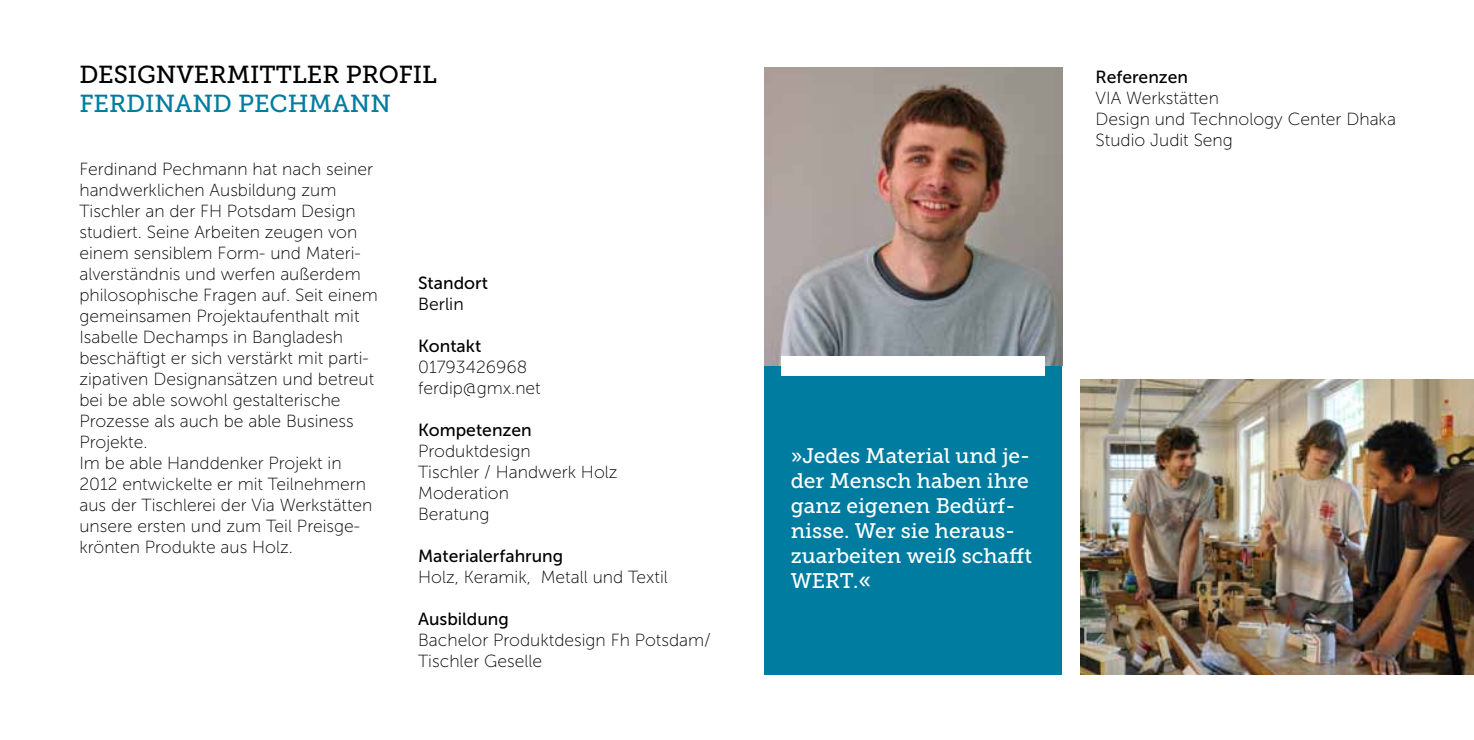
<style>
.page{position:relative;width:1474px;height:740px;background:#fff}
.page>*{position:absolute;margin:0;border:0;box-sizing:border-box;transform-origin:0 0}
.t1{font:24.5px "Museo Slab 500";color:#000}
.t2{font:24.5px "Museo Slab 500";color:#007ca1}
.t3{font:21px/25px "Museo Slab 500";color:#fff}
.t4{font:17.5px/21px "Museo Sans 100";color:#000}
.t5{font:17.5px "Museo Sans 500";color:#000}
.t6{font:17.5px "Museo Sans 300";color:#000}
.s1{font-size:23.1px}
</style>
<div class="page">
<div style="left:764px;top:79px;width:298px;height:596px;background:#007ca1"></div>
<img style="left:764px;top:67px;width:298px;height:298px">
<div style="left:781px;top:356px;width:263px;height:20px;background:#fff"></div>
<img style="left:1080px;top:379px;width:393px;height:295px">
<h1 class="t1" style="left:79px;top:61px;width:95px">Designve</h1>
<h1 class="t1" style="left:209px;top:61px;width:185px">rmittler profil</h1>
<h1 class="t2" style="left:79px;top:90px;width:65px">Ferdinand</h1>
<h1 class="t2" style="left:238px;top:90px;width:18px">Pech</h1>
<h1 class="t2" style="left:309px;top:90px;width:44px">mann</h1>
<p class="t4" style="left:79px;top:158px;width:300px">Ferdinand Pechmann hat nach seiner handwerklichen Ausbildung zum Tischler an der FH Potsdam Design studiert. Seine Arbeiten zeugen von einem sensiblem Form- und Materi&shy;alverständnis und werfen außerdem philosophische Fragen auf. Seit einem gemeinsamen Projektaufenthalt mit Isabelle Dechamps in Bangladesh beschäftigt er sich verstärkt mit parti&shy;zipativen Designansätzen und betreut bei be able sowohl gestalterische Prozesse als auch be able Business Projekte.<br>Im be able Handdenker Projekt in 2012 entwickelte er mit Teilnehmern aus der Tischlerei der Via Werkstätten unsere ersten und zum Teil Preisge&shy;krönten Produkte aus Holz.</p>
<p class="t5" style="left:418px;top:273px;width:71px">Standort</p>
<p class="t6" style="left:418px;top:294px;width:47px">Berlin</p>
<p class="t5" style="left:418px;top:336px;width:65px">Kontakt</p>
<p class="t4" style="left:418px;top:356px;width:124px">01793426968 ferdip@gmx.net</p>
<p class="t5" style="left:418px;top:420px;width:115px">Kompetenzen</p>
<p class="t4" style="left:418px;top:440px;width:201px">Produktdesign<br>Tischler / Handwerk Holz<br>Moderation<br>Beratung</p>
<p class="t5" style="left:418px;top:546px;width:147px">Materialerfahrung</p>
<p class="t4" style="left:418px;top:566px;width:251px">Holz, Keramik, Metall und Textil</p>
<p class="t5" style="left:418px;top:609px;width:92px">Ausbildung</p>
<p class="t4" style="left:418px;top:629px;width:294px">Bachelor Produktdesign Fh Potsdam/<br>Tischler Geselle</p>
<p class="t5" style="left:1095px;top:67px;width:94px">Referenzen</p>
<p class="t4" style="left:1095px;top:87px;width:302px">VIA Werkstätten<br>Design und Technology Center Dhaka<br>Studio Judit Seng</p>
<p class="t3" style="left:790px;top:442px;width:243px">»Jedes Material und je&shy;der Mensch haben ihre ganz eigenen Bedürf&shy;nisse. Wer sie heraus&shy;zuarbeiten weiß schafft<br>WERT.<span class="s1">«</span></p>
</div>
